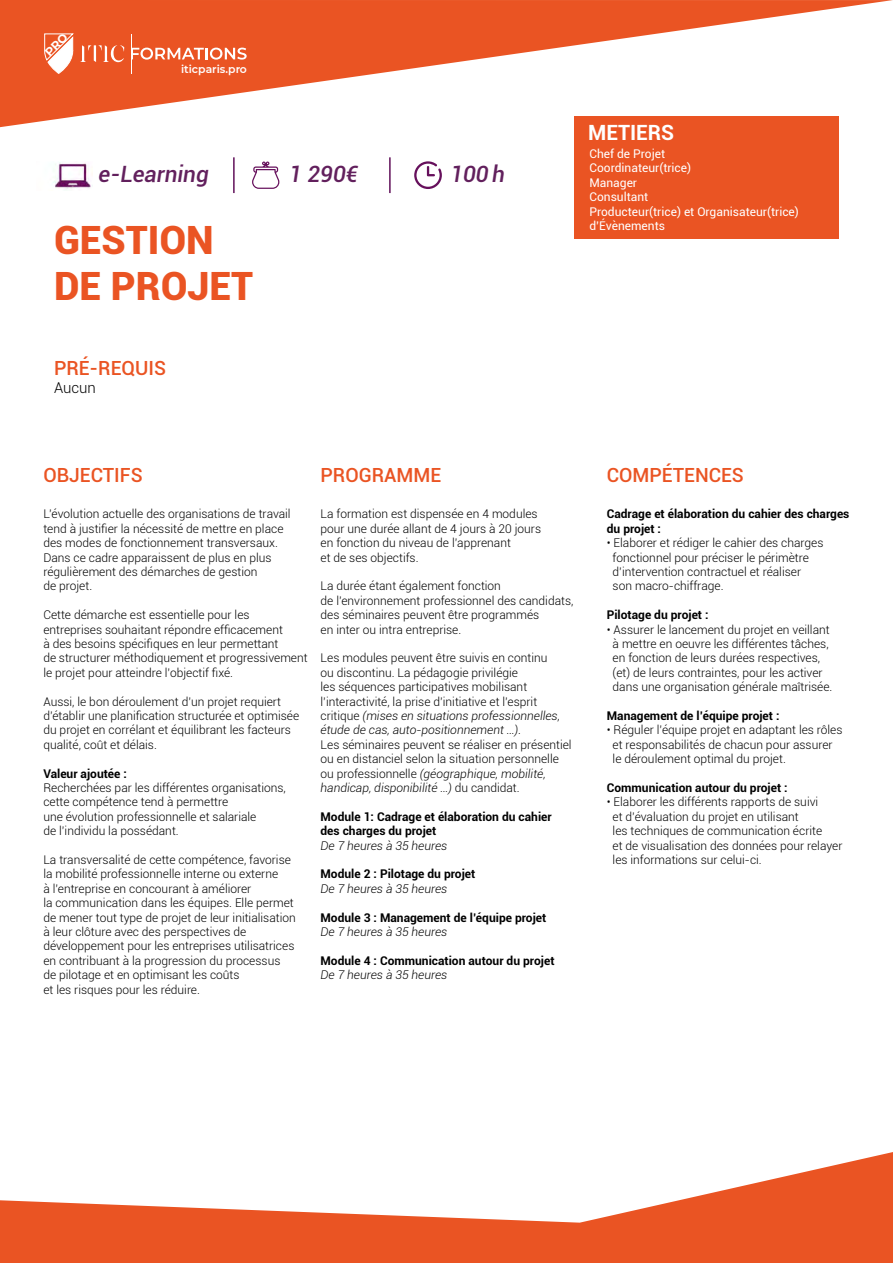
<style>
.page{position:relative;width:893px;height:1263px;background:#fff}
.page>*{position:absolute;margin:0;border:0;box-sizing:border-box;transform-origin:0 0}
.t1{font:900 39px/46.8px "Roboto";color:#ea5423}
.t2{font:italic 500 22.5px "Roboto";color:#62205d}
.t3{font:700 21px "Roboto";color:#fff}
.t4{font:500 19.5px "Roboto";color:#ea5423}
.t5{font:300 15px "Roboto";color:#000}
.t6{font:300 12px/14.4px "Roboto";color:#000}
.t7{font:700 12px/14.4px "Roboto";color:#000}
.t8{font:12px/14.4px "Roboto";color:#fff}
.t9{font:italic 300 12px "Roboto";color:#000}
.t10{font:600 10.8px "Montserrat";color:#fff}
.s1{font-style:italic}
</style>
<div class="page">
<svg style="left:0;top:0;width:893px;height:127px"></svg>
<svg style="left:133px;top:48px;width:114px;height:12px"></svg>
<svg style="left:80px;top:45px;width:44px;height:17px"></svg>
<hr style="left:132px;top:34px;width:1px;height:39px;background:#fff">
<svg style="left:0;top:1152px;width:893px;height:111px;fill:#ea5423"></svg>
<div style="left:575px;top:116px;width:264px;height:123px;background:#ea5423"></div>
<img style="left:53px;top:162px;width:40px;height:28px">
<hr style="left:233px;top:157px;width:2px;height:36px;background:#61115a">
<hr style="left:389px;top:157px;width:2px;height:36px;background:#61115a">
<svg style="left:414px;top:161px;width:28px;height:28px"></svg>
<svg style="left:252px;top:162px;width:27px;height:27px"></svg>
<svg style="left:44px;top:32px;width:30px;height:42px"></svg>
<p class="t10" style="left:181px;top:62px;width:67px">iticparis.pro</p>
<h2 class="t2" style="left:99px;top:159px;width:112px">e-Learning</h2>
<h2 class="t2" style="left:289px;top:159px;width:70px">1 290€</h2>
<h2 class="t2" style="left:450px;top:158px;width:56px">100 h</h2>
<h1 class="t1" style="left:54px;top:215px;width:201px">GESTION<br>DE PROJET</h1>
<h3 class="t4" style="left:54px;top:354px;width:114px">PRÉ-REQUIS</h3>
<p class="t5" style="left:54px;top:377px;width:43px">Aucun</p>
<h3 class="t3" style="left:588px;top:118px;width:88px">METIERS</h3>
<p class="t8" style="left:589px;top:146px;width:211px">Chef de Projet<br>Coordinateur(trice)<br>Manager<br>Consultant<br>Producteur(trice) et Organisateur(trice) d’Évènements</p>
<h3 class="t4" style="left:43px;top:462px;width:101px">OBJECTIFS</h3>
<p class="t6" style="left:43px;top:506px;width:249px">L’évolution actuelle des organisations de travail tend à justifier la nécessité de mettre en place des modes de fonctionnement transversaux.<br>Dans ce cadre apparaissent de plus en plus régulièrement des démarches de gestion<br>de projet.</p>
<p class="t6" style="left:43px;top:607px;width:266px">Cette démarche est essentielle pour les entreprises souhaitant répondre efficacement<br>à des besoins spécifiques en leur permettant<br>de structurer méthodiquement et progressivement le projet pour atteindre l’objectif fixé.</p>
<p class="t6" style="left:43px;top:694px;width:257px">Aussi, le bon déroulement d’un projet requiert d’établir une planification structurée et optimisée du projet en corrélant et équilibrant les facteurs qualité, coût et délais.</p>
<p class="t7" style="left:43px;top:766px;width:85px">Valeur ajoutée :</p>
<p class="t6" style="left:43px;top:780px;width:244px">Recherchées par les différentes organisations, cette compétence tend à permettre<br>une évolution professionnelle et salariale<br>de l’individu la possédant.</p>
<p class="t6" style="left:43px;top:852px;width:254px">La transversalité de cette compétence, favorise la mobilité professionnelle interne ou externe<br>à l’entreprise en concourant à améliorer<br>la communication dans les équipes. Elle permet de mener tout type de projet de leur initialisation à leur clôture avec des perspectives de développement pour les entreprises utilisatrices en contribuant à la progression du processus de pilotage et en optimisant les coûts<br>et les risques pour les réduire.</p>
<h3 class="t4" style="left:321px;top:462px;width:122px">PROGRAMME</h3>
<p class="t6" style="left:321px;top:506px;width:222px">La formation est dispensée en 4 modules pour une durée allant de 4 jours à 20 jours en fonction du niveau de l’apprenant<br>et de ses objectifs.</p>
<p class="t6" style="left:321px;top:578px;width:254px">La durée étant également fonction<br>de l’environnement professionnel des candidats, des séminaires peuvent être programmés<br>en inter ou intra entreprise.</p>
<p class="t6" style="left:321px;top:650px;width:241px">Les modules peuvent être suivis en continu ou discontinu. La pédagogie privilégie<br>les séquences participatives mobilisant l’interactivité, la prise d’initiative et l’esprit critique <span class="s1">(mises en situations professionnelles, étude de cas, auto-positionnement …).</span></p>
<p class="t6" style="left:321px;top:737px;width:253px">Les séminaires peuvent se réaliser en présentiel ou en distanciel selon la situation personnelle ou professionnelle <span class="s1">(géographique, mobilité, handicap, disponibilité …)</span> du candidat.</p>
<p class="t7" style="left:321px;top:809px;width:233px">Module 1: Cadrage et élaboration du cahier des charges du projet</p>
<p class="t9" style="left:321px;top:837px;width:128px">De 7 heures à 35 heures</p>
<p class="t7" style="left:321px;top:866px;width:156px">Module 2 : Pilotage du projet</p>
<p class="t9" style="left:321px;top:880px;width:128px">De 7 heures à 35 heures</p>
<p class="t7" style="left:321px;top:910px;width:227px">Module 3 : Management de l’équipe projet</p>
<p class="t9" style="left:321px;top:923px;width:128px">De 7 heures à 35 heures</p>
<p class="t7" style="left:321px;top:953px;width:235px">Module 4 : Communication autour du projet</p>
<p class="t9" style="left:321px;top:967px;width:128px">De 7 heures à 35 heures</p>
<h3 class="t4" style="left:607px;top:462px;width:139px">COMPÉTENCES</h3>
<p class="t7" style="left:607px;top:506px;width:244px">Cadrage et élaboration du cahier des charges du projet :</p>
<p class="t6" style="left:613px;top:535px;width:212px;text-indent:-6px">• Elaborer et rédiger le cahier des charges fonctionnel pour préciser le périmètre d’intervention contractuel et réaliser son macro-chiffrage.</p>
<p class="t7" style="left:607px;top:607px;width:103px">Pilotage du projet :</p>
<p class="t6" style="left:607px;top:622px;width:227px;text-align:center">• Assurer le lancement du projet en veillant à mettre en oeuvre les différentes tâches, en fonction de leurs durées respectives, (et) de leurs contraintes, pour les activer dans une organisation générale maîtrisée.</p>
<p class="t7" style="left:607px;top:708px;width:174px">Management de l’équipe projet :</p>
<p class="t6" style="left:613px;top:722px;width:231px;text-indent:-6px">• Réguler l’équipe projet en adaptant les rôles et responsabilités de chacun pour assurer le déroulement optimal du projet.</p>
<p class="t7" style="left:607px;top:780px;width:182px">Communication autour du projet :</p>
<p class="t6" style="left:613px;top:794px;width:231px;text-indent:-6px">• Elaborer les différents rapports de suivi<br>et d’évaluation du projet en utilisant<br>les techniques de communication écrite<br>et de visualisation des données pour relayer les informations sur celui-ci.</p>
</div>
